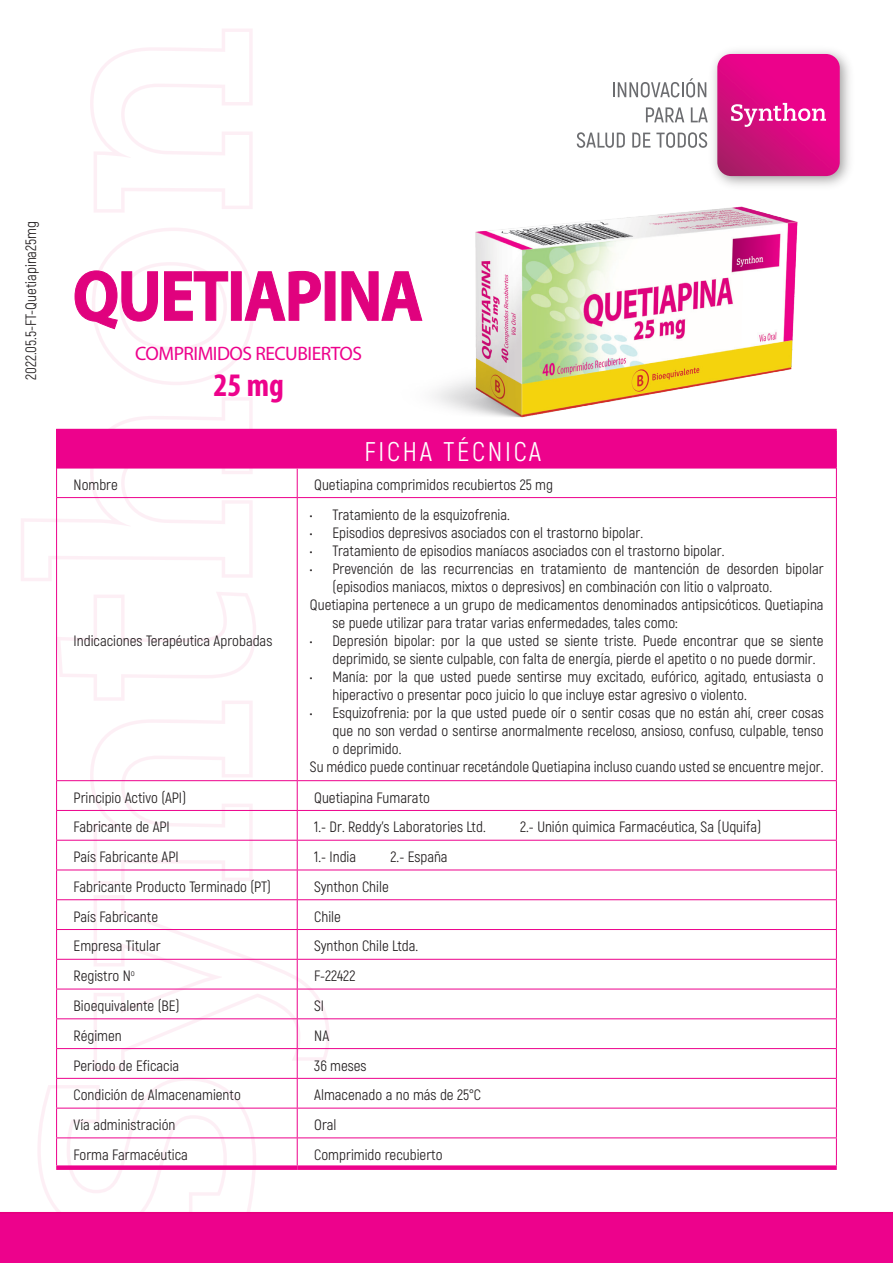
<style>
.page{position:relative;width:893px;height:1263px;background:#fff}
.page>*{position:absolute;margin:0;border:0;box-sizing:border-box;transform-origin:0 0}
.t1{font:700 condensed 33px "Myriad Pro";color:#ed028c}
.t2{font:27px "Akrobat";letter-spacing:.1em;color:#fff}
.t3{font:19.5px "Myriad Pro";letter-spacing:-.025em;color:#ed028c}
.t4{font:15px/18px "Akrobat";color:#231f20}
</style>
<div class="page">
<svg style="left:613px;top:78px;width:91px;height:19px"></svg>
<svg style="left:646px;top:107px;width:38px;height:15px"></svg>
<svg style="left:691px;top:107px;width:13px;height:15px"></svg>
<svg style="left:577px;top:132px;width:48px;height:16px"></svg>
<svg style="left:632px;top:133px;width:18px;height:15px"></svg>
<svg style="left:656px;top:132px;width:48px;height:16px"></svg>
<img style="left:704px;top:50px;width:146px;height:136px">
<svg style="left:717px;top:54px;width:123px;height:122px;background:#db1787"></svg>
<svg style="left:90px;top:29px;width:163px;height:183px"></svg>
<div style="left:0;top:1212px;width:893px;height:51px;background:#ed028c"></div>
<div style="left:57px;top:429px;width:779px;height:39px;background:#ed028c"></div>
<hr style="left:836px;top:430px;width:1px;height:38px;background:#ed028c">
<svg style="left:21px;top:397px;width:232px;height:184px"></svg>
<svg style="left:297px;top:469px;width:1px;height:28px"></svg>
<svg style="left:836px;top:468px;width:1px;height:29px"></svg>
<hr style="left:56px;top:498px;width:1px;height:282px;background:#ed028c">
<hr style="left:297px;top:498px;width:1px;height:282px;background:#ed028c">
<hr style="left:836px;top:498px;width:1px;height:282px;background:#ed028c">
<hr style="left:297px;top:780px;width:540px;height:1px;background:#ed028c">
<hr style="left:297px;top:810px;width:540px;height:1px;background:#ed028c">
<svg style="left:836px;top:781px;width:1px;height:59px"></svg>
<hr style="left:297px;top:840px;width:540px;height:1px;background:#ed028c">
<hr style="left:836px;top:840px;width:1px;height:30px;background:#ed028c">
<hr style="left:297px;top:870px;width:540px;height:1px;background:#ed028c">
<hr style="left:297px;top:899px;width:540px;height:1px;background:#ed028c">
<hr style="left:297px;top:929px;width:540px;height:1px;background:#ed028c">
<hr style="left:297px;top:959px;width:540px;height:1px;background:#ed028c">
<hr style="left:297px;top:989px;width:540px;height:1px;background:#ed028c">
<hr style="left:297px;top:1018px;width:540px;height:1px;background:#ed028c">
<hr style="left:297px;top:1048px;width:540px;height:1px;background:#ed028c">
<hr style="left:297px;top:1078px;width:540px;height:1px;background:#ed028c">
<hr style="left:297px;top:1108px;width:540px;height:1px;background:#ed028c">
<hr style="left:297px;top:1137px;width:540px;height:1px;background:#ed028c">
<svg style="left:37px;top:592px;width:293px;height:640px"></svg>
<svg style="left:836px;top:870px;width:1px;height:295px"></svg>
<div style="left:56px;top:1165px;width:241px;height:5px;background:#ed028c"></div>
<div style="left:297px;top:1165px;width:540px;height:5px;background:#ed028c"></div>
<hr style="left:56px;top:497px;width:241px;height:1px;background:#ed028c">
<hr style="left:297px;top:497px;width:540px;height:1px;background:#ed028c">
<hr style="left:56px;top:429px;width:241px;height:1px;background:#ed028c">
<hr style="left:297px;top:429px;width:540px;height:1px;background:#ed028c">
<hr style="left:57px;top:467px;width:240px;height:2px;background:#ed028c">
<hr style="left:297px;top:467px;width:539px;height:2px;background:#ed028c">
<img style="left:391px;top:179px;width:436px;height:250px">
<svg style="left:75px;top:228px;width:246px;height:157px"></svg>
<div style="left:325px;top:272px;width:10px;height:48px;background:#e0027e;border:1px solid #e0027e"></div>
<svg style="left:342px;top:271px;width:80px;height:50px"></svg>
<p class="t4" style="left:22px;top:380px;width:161px;rotate:-90deg">2022.05.5-FT-Quetiapina25mg</p>
<p class="t3" style="left:135px;top:343px;width:229px">COMPRIMIDOS RECUBIERTOS</p>
<p class="t1" style="left:213px;top:367px;width:72px">25 mg</p>
<p class="t2" style="left:364px;top:436px;width:178px">FICHA TÉCNICA</p>
<p class="t4" style="left:74px;top:475px;width:46px">Nombre</p>
<p class="t4" style="left:314px;top:475px;width:240px">Quetiapina comprimidos recubiertos 25 mg</p>
<p class="t4" style="left:74px;top:632px;width:200px">Indicaciones Terapéutica Aprobadas</p>
<p class="t4" style="left:310px;top:506px;width:201px">• Tratamiento de la esquizofrenia.</p>
<p class="t4" style="left:310px;top:524px;width:335px">• Episodios depresivos asociados con el trastorno bipolar.</p>
<p class="t4" style="left:310px;top:542px;width:416px">• Tratamiento de episodios maníacos asociados con el trastorno bipolar.</p>
<p class="t4" style="left:332px;top:560px;width:493px;text-indent:-22px">• Prevención de las recurrencias en tratamiento de mantención de desorden bipolar (episodios maniacos, mixtos o depresivos) en combinación con litio o valproato.</p>
<p class="t4" style="left:332px;top:596px;width:493px;text-indent:-22px">Quetiapina pertenece a un grupo de medicamentos denominados antipsicóticos. Quetiapina se puede utilizar para tratar varias enfermedades, tales como:</p>
<p class="t4" style="left:332px;top:632px;width:493px;text-indent:-22px">• Depresión bipolar: por la que usted se siente triste. Puede encontrar que se siente deprimido, se siente culpable, con falta de energía, pierde el apetito o no puede dormir.</p>
<p class="t4" style="left:332px;top:668px;width:493px;text-indent:-22px">• Manía: por la que usted puede sentirse muy excitado, eufórico, agitado, entusiasta o hiperactivo o presentar poco juicio lo que incluye estar agresivo o violento.</p>
<p class="t4" style="left:332px;top:704px;width:493px;text-align:justify;text-indent:-22px">• Esquizofrenia: por la que usted puede oír o sentir cosas que no están ahí, creer cosas que no son verdad o sentirse anormalmente receloso, ansioso, confuso, culpable, tenso o deprimido.</p>
<p class="t4" style="left:310px;top:758px;width:515px">Su médico puede continuar recetándole Quetiapina incluso cuando usted se encuentre mejor.</p>
<p class="t4" style="left:74px;top:788px;width:114px">Principio Activo (API)</p>
<p class="t4" style="left:314px;top:788px;width:117px">Quetiapina Fumarato</p>
<p class="t4" style="left:74px;top:818px;width:98px">Fabricante de API</p>
<p class="t4" style="left:314px;top:818px;width:173px">1.- Dr. Reddy’s Laboratories Ltd.</p>
<p class="t4" style="left:520px;top:818px;width:243px">2.- Unión quimica Farmacéutica, Sa (Uquifa)</p>
<p class="t4" style="left:74px;top:848px;width:107px">País Fabricante API</p>
<p class="t4" style="left:314px;top:848px;width:43px">1.- India</p>
<p class="t4" style="left:391px;top:848px;width:59px">2.- España</p>
<p class="t4" style="left:74px;top:878px;width:199px">Fabricante Producto Terminado (PT)</p>
<p class="t4" style="left:314px;top:878px;width:76px">Synthon Chile</p>
<p class="t4" style="left:74px;top:907px;width:86px">País Fabricante</p>
<p class="t4" style="left:314px;top:907px;width:28px">Chile</p>
<p class="t4" style="left:74px;top:937px;width:89px">Empresa Titular</p>
<p class="t4" style="left:314px;top:937px;width:105px">Synthon Chile Ltda.</p>
<p class="t4" style="left:74px;top:967px;width:63px">Registro N<sup>o</sup></p>
<p class="t4" style="left:314px;top:967px;width:43px">F-22422</p>
<p class="t4" style="left:74px;top:997px;width:108px">Bioequivalente (BE)</p>
<p class="t4" style="left:314px;top:997px;width:11px">SI</p>
<p class="t4" style="left:74px;top:1026px;width:50px">Régimen</p>
<p class="t4" style="left:314px;top:1026px;width:16px">NA</p>
<p class="t4" style="left:74px;top:1056px;width:107px">Periodo de Eficacia</p>
<p class="t4" style="left:314px;top:1056px;width:54px">36 meses</p>
<p class="t4" style="left:74px;top:1086px;width:169px">Condición de Almacenamiento</p>
<p class="t4" style="left:314px;top:1086px;width:168px">Almacenado a no más de 25°C</p>
<p class="t4" style="left:74px;top:1116px;width:103px">Vía administración</p>
<p class="t4" style="left:314px;top:1116px;width:24px">Oral</p>
<p class="t4" style="left:74px;top:1145px;width:116px">Forma Farmacéutica</p>
<p class="t4" style="left:314px;top:1145px;width:130px">Comprimido recubierto</p>
</div>
